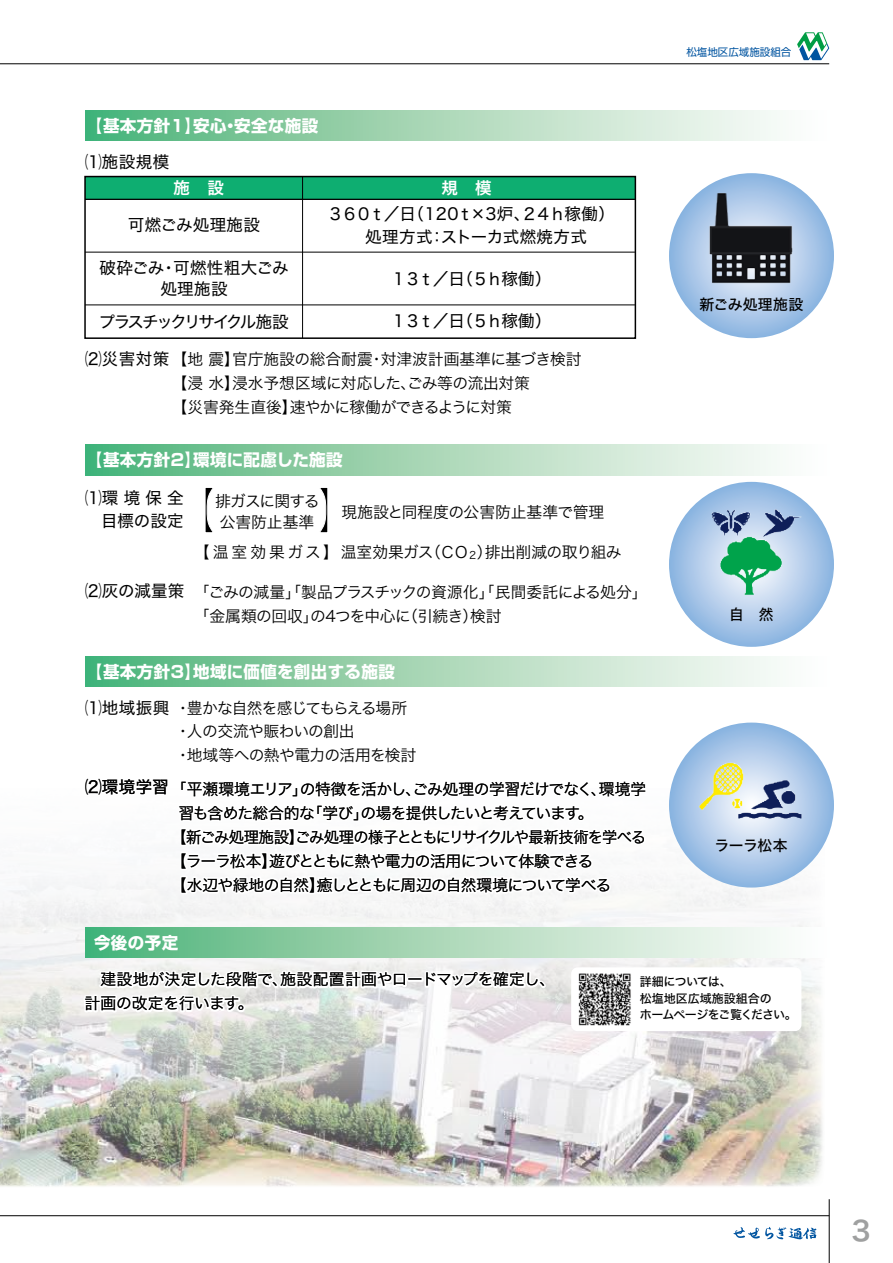
<style>
.page{position:relative;width:893px;height:1263px;background:#fff}
.page>*{position:absolute;margin:0;border:0;box-sizing:border-box;transform-origin:0 0}
.t1{font:27px "Hira Kaku Pro N W6";color:#9fa0a0}
.t2{font:16.5px/22.5px "Hira Kaku Std N W4";color:#000;text-align:center}
.t3{font:700 16.5px "Shin Go Pr 6 N";letter-spacing:.025em;color:#fff}
.t4{font:16.5px/22.5px "Hira Kaku Std N W4";letter-spacing:.025em;color:#000}
.t5{font:16.5px "Hira Kaku Std N W4";letter-spacing:-.135em;color:#000}
.t6{font:16.5px "Hira Kaku Std N W6";color:#fff}
.t7{font:15.75px/24px "Hira Kaku Std N W3";letter-spacing:-.035em;color:#000}
.t8{font:15.75px "Hira Kaku Std N W3";letter-spacing:-.06em;color:#000}
.t9{font:15.75px "Hira Kaku Std N W3";color:#000}
.t10{font:15.75px/24px "Hira Kaku Std N W3";letter-spacing:-.01em;color:#000}
.t11{font:15.75px "Hira Kaku Std N W3";letter-spacing:-.055em;color:#000}
.t12{font:15.75px "Hira Kaku Std N W3";letter-spacing:-.07em;color:#000}
.t13{font:15.75px "Hira Kaku Std N W3";letter-spacing:-.065em;color:#000}
.t14{font:14.85px "Hira Kaku Std N W5";letter-spacing:-.01em;color:#000}
.t15{font:14.85px "Hira Kaku Std N W5";letter-spacing:.015em;color:#000}
.t16{font:12px/16.5px "Hira Kaku Std N W5";letter-spacing:-.045em;color:#000}
.t17{font:10.5px "Shin Go Pr 6 N";color:#0054a0}
.s1{font-family:"Hira Kaku Std N W4";font-size:16.5px}
.s2{font-size:10.5px}
</style>
<div class="page">
<img style="left:0;top:608px;width:826px;height:579px">
<div style="left:85px;top:177px;width:550px;height:22px;background:#0eae71"></div>
<hr style="left:0;top:1215px;width:829px;height:1px;background:#000">
<hr style="left:829px;top:1199px;width:1px;height:64px;background:#000">
<svg style="left:733px;top:1227px;width:83px;height:13px"></svg>
<div style="left:84px;top:176px;width:552px;height:163px;border:2px solid #000"></div>
<hr style="left:85px;top:252px;width:550px;height:1px;background:#000">
<hr style="left:85px;top:199px;width:550px;height:1px;background:#000">
<hr style="left:85px;top:304px;width:550px;height:1px;background:#000">
<div style="left:85px;top:111px;width:744px;height:30px;background:linear-gradient(to right,#4eb378,#fff)"></div>
<svg style="left:652px;top:445px;width:125px;height:30px"></svg>
<svg style="left:652px;top:656px;width:174px;height:31px"></svg>
<svg style="left:652px;top:927px;width:174px;height:31px"></svg>
<hr style="left:302px;top:177px;width:1px;height:161px;background:#000">
<div style="left:571px;top:967px;width:230px;height:64px;background:#fff;border-radius:6px"></div>
<svg style="left:81px;top:444px;width:571px;height:597px"></svg>
<svg style="left:797px;top:32px;width:32px;height:28px"></svg>
<hr style="left:0;top:63px;width:829px;height:1px;background:#000">
<svg style="left:669px;top:722px;width:165px;height:165px;background:#a3c3e6"></svg>
<img style="left:683px;top:752px;width:135px;height:77px">
<svg style="left:669px;top:173px;width:165px;height:165px;background:#9ebfe5"></svg>
<img style="left:686px;top:180px;width:122px;height:114px">
<svg style="left:669px;top:482px;width:165px;height:165px;background:#9ec0e5"></svg>
<img style="left:695px;top:489px;width:112px;height:113px">
<p class="t3" style="left:86px;top:113px;width:234px">【基本方針１】安心・安全な施設</p>
<p class="t2" style="left:85px;top:150px;width:86px">⑴施設規模</p>
<p class="t6" style="left:174px;top:175px;width:52px">施　設</p>
<p class="t6" style="left:441px;top:175px;width:52px">規　模</p>
<p class="t4" style="left:128px;top:213px;width:134px">可燃ごみ処理施設</p>
<p class="t2" style="left:327px;top:203px;width:289px">３６０ｔ／日（120ｔ×3炉、２４ｈ稼働）　処理方式：ストーカ式燃焼方式</p>
<p class="t4" style="left:99px;top:257px;width:191px;line-height:21px;text-align:center">破砕ごみ・可燃性粗大ごみ処理施設</p>
<p class="t2" style="left:390px;top:268px;width:163px">１３ｔ／日（５ｈ稼働）</p>
<p class="t5" style="left:99px;top:309px;width:191px">プラスチックリサイクル施設</p>
<p class="t2" style="left:390px;top:310px;width:163px">１３ｔ／日（５ｈ稼働）</p>
<p class="t9" style="left:85px;top:347px;width:498px"><span class="s1">⑵災害対策</span>【地 震】官庁施設の総合耐震・対津波計画基準に基づき検討</p>
<p class="t7" style="left:172px;top:371px;width:360px">【浸 水】浸水予想区域に対応した、ごみ等の流出対策【災害発生直後】速やかに稼働ができるように対策</p>
<p class="t3" style="left:86px;top:447px;width:258px">【基本方針２】環境に配慮した施設</p>
<p class="t4" style="left:85px;top:487px;width:100px">⑴環境保全　目標の設定</p>
<p class="t2" style="left:85px;top:580px;width:101px">⑵灰の減量策</p>
<p class="t7" style="left:215px;top:490px;width:106px;line-height:21px">排ガスに関する公害防止基準</p>
<p class="t9" style="left:342px;top:500px;width:264px">現施設と同程度の公害防止基準で管理</p>
<p class="t7" style="left:194px;top:540px;width:429px">【温室効果ガス】温室効果ガス（ＣＯ<span class="s2">２</span>）排出削減の取り組み</p>
<p class="t7" style="left:194px;top:580px;width:455px">「ごみの減量」「製品プラスチックの資源化」「民間委託による処分」「金属類の回収」の4つを中心に（引続き）検討</p>
<p class="t3" style="left:86px;top:659px;width:311px">【基本方針３】地域に価値を創出する施設</p>
<p class="t13" style="left:85px;top:696px;width:324px"><span class="s1">⑴地域振興</span>・豊かな自然を感じてもらえる場所</p>
<p class="t2" style="left:85px;top:775px;width:85px">⑵環境学習</p>
<p class="t7" style="left:175px;top:719px;width:243px;line-height:23.2px">・人の交流や賑わいの創出<br>・地域等への熱や電力の活用を検討</p>
<p class="t7" style="left:171px;top:777px;width:477px">「平瀬環境エリア」の特徴を活かし、ごみ処理の学習だけでなく、環境学</p>
<p class="t12" style="left:178px;top:801px;width:417px">習も含めた総合的な「学び」の場を提供したいと考えています。</p>
<p class="t8" style="left:171px;top:825px;width:476px">【新ごみ処理施設】ごみ処理の様子とともにリサイクルや最新技術を学べる</p>
<p class="t8" style="left:171px;top:849px;width:424px">【ラーラ松本】遊びとともに熱や電力の活用について体験できる</p>
<p class="t11" style="left:171px;top:873px;width:442px">【水辺や緑地の自然】癒しとともに周辺の自然環境について学べる</p>
<p class="t3" style="left:94px;top:929px;width:86px">今後の予定</p>
<p class="t17" style="left:686px;top:44px;width:107px">松塩地区広域施設組合</p>
<p class="t15" style="left:699px;top:293px;width:105px">新ごみ処理施設</p>
<p class="t14" style="left:729px;top:603px;width:46px">自　然</p>
<p class="t14" style="left:714px;top:834px;width:75px">ラーラ松本</p>
<p class="t10" style="left:84px;top:967px;width:472px">　建設地が決定した段階で、施設配置計画やロードマップを確定し、計画の改定を行います。</p>
<p class="t16" style="left:640px;top:974px;width:158px">詳細については、<br>松塩地区広域施設組合の<br>ホームページをご覧ください。</p>
<h1 class="t1" style="left:851px;top:1207px;width:21px">3</h1>
</div>
